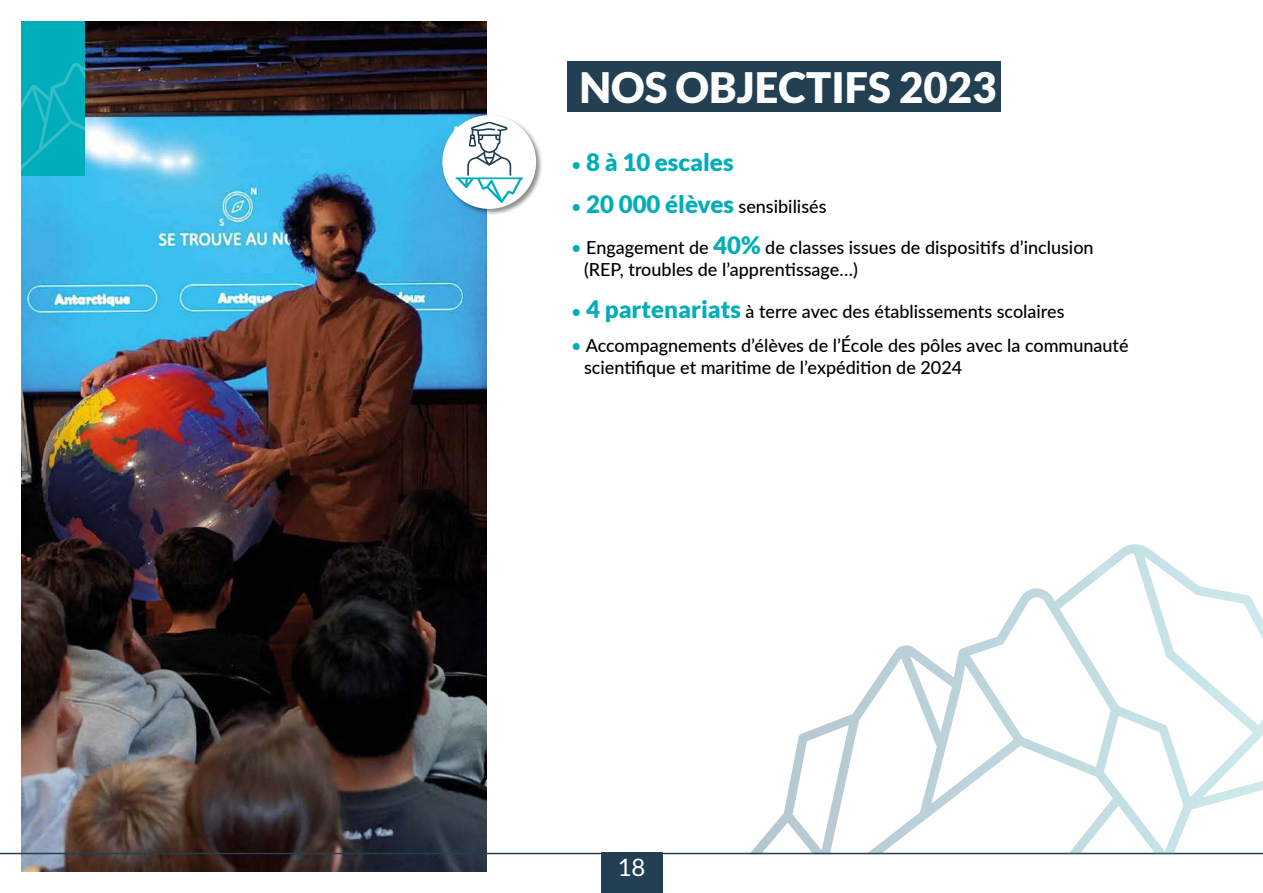
<style>
.page{position:relative;width:1263px;height:893px;background:#fff}
.page>*{position:absolute;margin:0;border:0;box-sizing:border-box;transform-origin:0 0}
.t1{font:900 42px "Lato";color:#fff}
.t2{font:900 24px "Lato";color:#00adba}
.t3{font:24px "Lato";color:#fff}
.t4{font:500 18px/21.6px "Lato";color:#000}
.s1{font-weight:500;font-size:18px}
.s2{color:#00adba}
.s3{font-weight:900;font-size:24px;color:#00adba}
</style>
<div class="page">
<img style="left:21px;top:21px;width:465px;height:851px">
<hr style="left:0;top:853px;width:1263px;height:1px;background:#233f52">
<svg style="left:749px;top:544px;width:514px;height:310px"></svg>
<div style="left:601px;top:853px;width:61px;height:40px;background:#233f52"></div>
<div style="left:567px;top:61px;width:434px;height:50px;background:#233f52"></div>
<div style="left:441px;top:114px;width:102px;height:102px;background:#000;opacity:.45"></div>
<div style="left:442px;top:115px;width:94px;height:94px;background:#fff;border-radius:50%"></div>
<svg style="left:456px;top:122px;width:66px;height:81px"></svg>
<hr style="left:456px;top:177px;width:66px;height:2px;background:#00aeba">
<div style="left:21px;top:21px;width:64px;height:155px;background:#00adba"></div>
<svg style="left:21px;top:63px;width:64px;height:107px"></svg>
<svg style="left:1076px;top:545px;width:43px;height:33px"></svg>
<h1 class="t1" style="left:579px;top:63px;width:419px">NOS OBJECTIFS 2023</h1>
<h2 class="t2" style="left:571px;top:148px;width:164px"><span class="s1">•</span> 8 à 10 escales</h2>
<p class="t4" style="left:571px;top:195px;width:257px"><span class="s2">•</span> <span class="s3">20 000 élèves</span> sensibilisés</p>
<p class="t4" style="left:584px;top:236px;width:511px;text-indent:-13px"><span class="s2">•</span> Engagement de <span class="s3">40%</span> de classes issues de dispositifs d’inclusion (REP, troubles de l’apprentissage…)</p>
<p class="t4" style="left:571px;top:299px;width:495px"><span class="s2">•</span> <span class="s3">4 partenariats</span> à terre avec des établissements scolaires</p>
<p class="t4" style="left:584px;top:334px;width:546px;text-indent:-13px"><span class="s2">•</span> Accompagnements d’élèves de l’École des pôles avec la communauté scientifique et maritime de l’expédition de 2024</p>
<h2 class="t3" style="left:617px;top:854px;width:29px">18</h2>
</div>
